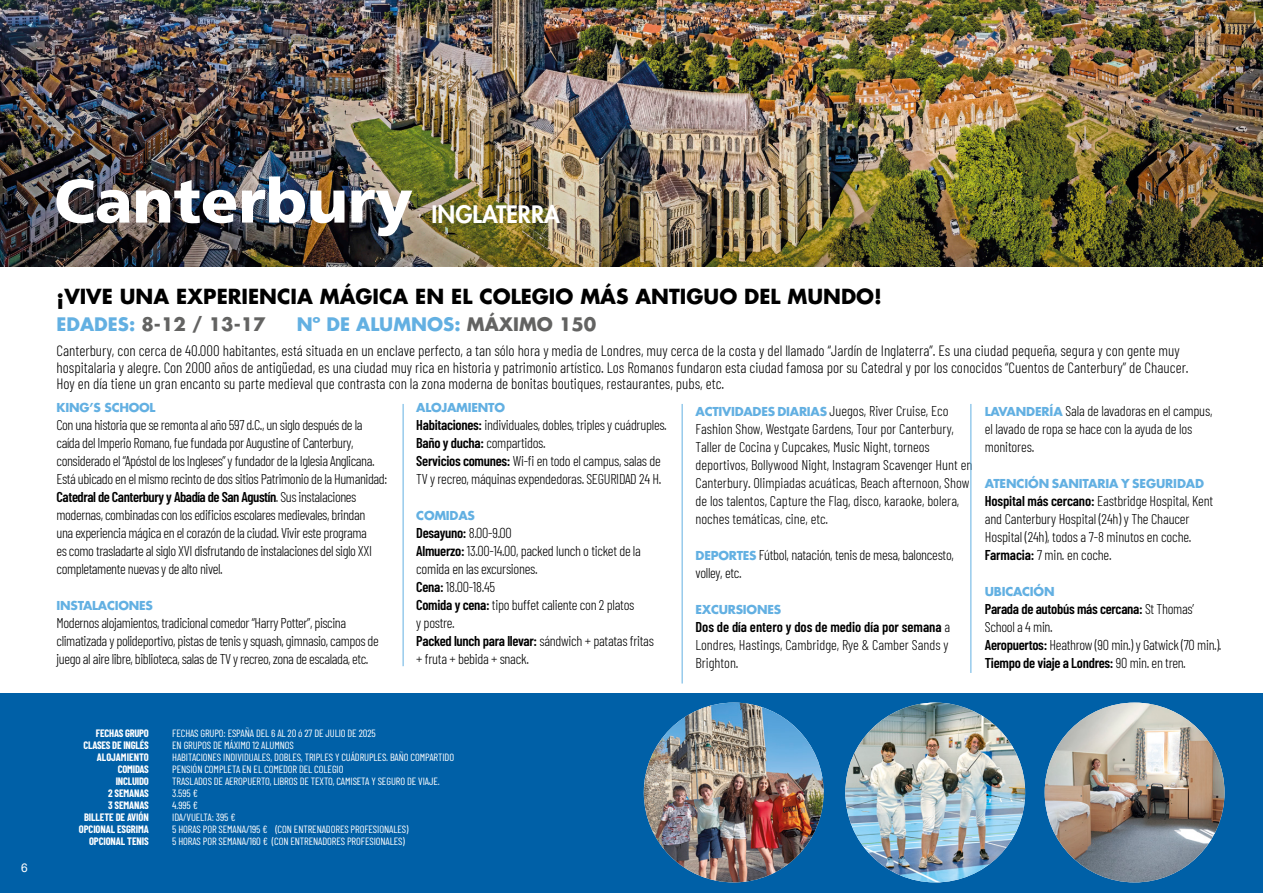
<style>
.page{position:relative;width:1263px;height:893px;background:#fff}
.page>*{position:absolute;margin:0;border:0;box-sizing:border-box;transform-origin:0 0}
.t1{font:900 61.5px "Frutiger LT Std";color:#fff}
.t2{font:800 23.4px "Futura Std";color:#fff}
.t3{font:700 20.25px "Futura Std";color:#000}
.t4{font:700 18.15px "Futura Std";color:#63b0e2}
.t5{font:700 18.15px "Futura Std";color:#636362}
.t6{font:300 15px/16.5px "Barlow Condensed";color:#000}
.t7{font:300 14.25px/18px "Barlow Condensed";letter-spacing:-.02em;color:#000}
.t8{font:300 14.25px/18px "Barlow Condensed";color:#000}
.t9{font:700 12px "Futura Std";letter-spacing:-.02em;color:#63b0e2}
.t10{font:12px "Arial";color:#fff}
.t11{font:10.5px/12px "Barlow Condensed";letter-spacing:-.01em;color:#fff}
.t12{font:700 10.5px/12px "Barlow Condensed";letter-spacing:-.01em;color:#fff;text-align:right}
.s1{color:#63b0e2}
.s2{color:#636362}
.s3{font-weight:600}
.s4{font-family:"Futura Std";font-weight:700;font-size:12px;color:#63b0e2}
</style>
<div class="page">
<div style="left:0;top:693px;width:1263px;height:200px;background:#0060a7"></div>
<img style="left:0;top:0;width:1263px;height:267px">
<hr style="left:403px;top:404px;width:1px;height:262px;background:#63b0e2">
<hr style="left:682px;top:404px;width:1px;height:279px;background:#63b0e2">
<hr style="left:971px;top:404px;width:1px;height:269px;background:#63b0e2">
<img style="left:644px;top:703px;width:180px;height:179px;border-radius:90px">
<img style="left:845px;top:703px;width:180px;height:179px;border-radius:90px">
<img style="left:1045px;top:703px;width:179px;height:179px;border-radius:90px">
<p class="t10" style="left:21px;top:860px;width:8px">6</p>
<h1 class="t1" style="left:54px;top:164px;width:360px">Canterbury</h1>
<h2 class="t2" style="left:432px;top:199px;width:130px">INGLATERRA</h2>
<h3 class="t3" style="left:57px;top:282px;width:827px">¡VIVE UNA EXPERIENCIA MÁGICA EN EL COLEGIO MÁS ANTIGUO DEL MUNDO!</h3>
<p class="t5" style="left:57px;top:312px;width:211px"><span class="s1">EDADES:</span> 8-12 / 13-17</p>
<p class="t4" style="left:297px;top:312px;width:301px">Nº DE ALUMNOS: <span class="s2">MÁXIMO 150</span></p>
<p class="t6" style="left:57px;top:342px;width:1133px">Canterbury, con cerca de 40.000 habitantes, está situada en un enclave perfecto, a tan sólo hora y media de Londres, muy cerca de la costa y del llamado “Jardín de Inglaterra”. Es una ciudad pequeña, segura y con gente muy hospitalaria y alegre. Con 2000 años de antigüedad, es una ciudad muy rica en historia y patrimonio artístico. Los Romanos fundaron esta ciudad famosa por su Catedral y por los conocidos “Cuentos de Canterbury” de Chaucer.<br>Hoy en día tiene un gran encanto su parte medieval que contrasta con la zona moderna de bonitas boutiques, restaurantes, pubs, etc.</p>
<p class="t9" style="left:57px;top:399px;width:100px">KING’S SCHOOL</p>
<p class="t7" style="left:57px;top:415px;width:332px">Con una historia que se remonta al año 597 d.C., un siglo después de la caída del Imperio Romano, fue fundada por Augustine of Canterbury, considerado el “Apóstol de los Ingleses” y fundador de la Iglesia Anglicana.<br>Está ubicado en el mismo recinto de dos sitios Patrimonio de la Humanidad:<br><span class="s3">Catedral de Canterbury y Abadía de San Agustín</span>. Sus instalaciones modernas, combinadas con los edificios escolares medievales, brindan<br>una experiencia mágica en el corazón de la ciudad. Vivir este programa<br>es como trasladarte al siglo XVI disfrutando de instalaciones del siglo XXI completamente nuevas y de alto nivel.</p>
<p class="t9" style="left:57px;top:597px;width:98px">INSTALACIONES</p>
<p class="t7" style="left:57px;top:613px;width:324px">Modernos alojamientos, tradicional comedor “Harry Potter”, piscina climatizada y polideportivo, pistas de tenis y squash, gimnasio, campos de juego al aire libre, biblioteca, salas de TV y recreo, zona de escalada, etc.</p>
<p class="t9" style="left:416px;top:399px;width:90px">ALOJAMIENTO</p>
<p class="t7" style="left:416px;top:415px;width:252px"><span class="s3">Habitaciones:</span> individuales, dobles, triples y cuádruples.<br><span class="s3">Baño y ducha:</span> compartidos.<br><span class="s3">Servicios comunes:</span> Wi-fi en todo el campus, salas de TV y recreo, máquinas expendedoras. SEGURIDAD 24 H.</p>
<p class="t9" style="left:416px;top:507px;width:60px">COMIDAS</p>
<p class="t7" style="left:416px;top:523px;width:239px"><span class="s3">Desayuno:</span> 8.00-9.00<br><span class="s3">Almuerzo:</span> 13.00-14.00, packed lunch o ticket de la comida en las excursiones.<br><span class="s3">Cena:</span> 18.00-18.45<br><span class="s3">Comida y cena:</span> tipo buffet caliente con 2 platos<br>y postre.<br><span class="s3">Packed lunch para llevar:</span> sándwich + patatas fritas + fruta + bebida + snack.</p>
<p class="t12" style="left:79px;top:727px;width:71px">FECHAS GRUPO<br>CLASES DE INGLÉS<br>ALOJAMIENTO<br>COMIDAS<br>INCLUIDO<br>2 SEMANAS<br>3 SEMANAS<br>BILLETE DE AVIÓN<br>OPCIONAL ESGRIMA<br>OPCIONAL TENIS</p>
<p class="t11" style="left:172px;top:726px;width:283px">FECHAS GRUPO: ESPAÑA DEL 6 AL 20 ó 27 DE JULIO DE 2025<br>EN GRUPOS DE MÁXIMO 12 ALUMNOS<br>HABITACIONES INDIVIDUALES, DOBLES, TRIPLES Y CUÁDRUPLES. BAÑO COMPARTIDO PENSIÓN COMPLETA EN EL COMEDOR DEL COLEGIO<br>TRASLADOS DE AEROPUERTO, LIBROS DE TEXTO, CAMISETA Y SEGURO DE VIAJE.<br>3.595 €<br>4.995 €<br>IDA/VUELTA: 395 €<br>5 HORAS POR SEMANA/195 € (CON ENTRENADORES PROFESIONALES)<br>5 HORAS POR SEMANA/160 € (CON ENTRENADORES PROFESIONALES)</p>
<p class="t8" style="left:695px;top:401px;width:278px"><span class="s4">ACTIVIDADES DIARIAS</span> Juegos, River Cruise, Eco Fashion Show, Westgate Gardens, Tour por Canterbury, Taller de Cocina y Cupcakes, Music Night, torneos deportivos, Bollywood Night, Instagram Scavenger Hunt en Canterbury. Olimpiadas acuáticas, Beach afternoon, Show de los talentos, Capture the Flag, disco, karaoke, bolera, noches temáticas, cine, etc.</p>
<p class="t7" style="left:695px;top:545px;width:260px"><span class="s4">DEPORTES</span> Fútbol, natación, tenis de mesa, baloncesto, volley, etc.</p>
<p class="t9" style="left:695px;top:602px;width:87px">EXCURSIONES</p>
<p class="t8" style="left:695px;top:617px;width:256px"><span class="s3">Dos de día entero y dos de medio día por semana</span> a<br>Londres, Hastings, Cambridge, Rye &amp; Camber Sands y<br>Brighton.</p>
<p class="t7" style="left:985px;top:401px;width:229px"><span class="s4">LAVANDERÍA</span> Sala de lavadoras en el campus, el lavado de ropa se hace con la ayuda de los monitores.</p>
<p class="t9" style="left:985px;top:476px;width:221px">ATENCIÓN SANITARIA Y SEGURIDAD</p>
<p class="t7" style="left:985px;top:491px;width:230px"><span class="s3">Hospital más cercano:</span> Eastbridge Hospital, Kent and Canterbury Hospital (24h) y The Chaucer Hospital (24h), todos a 7-8 minutos en coche.<br><span class="s3">Farmacia:</span> 7 min. en coche.</p>
<p class="t9" style="left:985px;top:584px;width:71px">UBICACIÓN</p>
<p class="t7" style="left:985px;top:599px;width:238px"><span class="s3">Parada de autobús más cercana:</span> St Thomas’ School a 4 min.<br><span class="s3">Aeropuertos:</span> Heathrow (90 min.) y Gatwick (70 min.).<br><span class="s3">Tiempo de viaje a Londres:</span> 90 min. en tren.</p>
</div>
